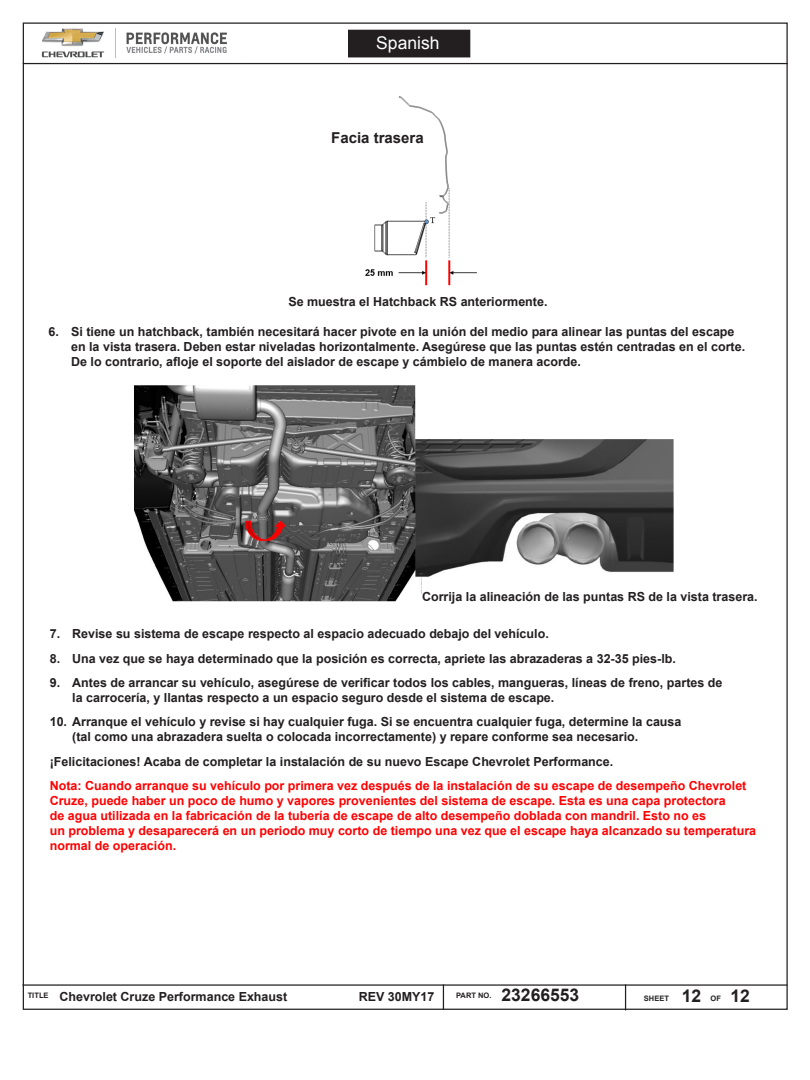
<style>
.page{position:relative;width:810px;height:1080px;background:#fff}
.page>*{position:absolute;margin:0;border:0;box-sizing:border-box;transform-origin:0 0}
.t1{font:700 17.5px "Arial";color:#231f20}
.t2{font:17.5px "Arial";color:#fff}
.para_text_italic{font:700 15px "Arial";color:#231f20}
.para_text_italic-2{font:700 12.5px/15px "Arial";color:#231f20}
.para_text_italic-3{font:700 12.5px/15px "Arial";color:#f00}
.t3{font:700 7.5px "Arial";color:#231f20}
</style>
<div class="page">
<hr style="left:22px;top:984px;width:766px;height:2px;background:#231f20">
<svg style="left:443px;top:984px;width:1px;height:26px"></svg>
<svg style="left:625px;top:984px;width:1px;height:26px"></svg>
<hr style="left:23px;top:63px;width:765px;height:1px;background:#231f20">
<img style="left:41px;top:28px;width:186px;height:30px">
<div style="left:349px;top:30px;width:121px;height:27px;background:#231f20"></div>
<img style="left:365px;top:96px;width:112px;height:190px">
<img style="left:134px;top:385px;width:540px;height:217px">
<h1 class="t2" style="left:376px;top:32px;width:65px">Spanish</h1>
<p class="para_text_italic" style="left:331px;top:128px;width:94px">Facia trasera</p>
<p class="para_text_italic-2" style="left:288px;top:294px;width:261px">Se muestra el Hatchback RS anteriormente.</p>
<p class="para_text_italic-2" style="left:71px;top:324px;width:676px;text-indent:-22px">6. Si tiene un hatchback, también necesitará hacer pivote en la unión del medio para alinear las puntas del escape en la vista trasera. Deben estar niveladas horizontalmente. Asegúrese que las puntas estén centradas en el corte.<br>De lo contrario, afloje el soporte del aislador de escape y cámbielo de manera acorde.</p>
<p class="para_text_italic-2" style="left:422px;top:590px;width:337px">Corrija la alineación de las puntas RS de la vista trasera.</p>
<p class="para_text_italic-2" style="left:50px;top:627px;width:501px">7. Revise su sistema de escape respecto al espacio adecuado debajo del vehículo.</p>
<p class="para_text_italic-2" style="left:50px;top:651px;width:628px">8. Una vez que se haya determinado que la posición es correcta, apriete las abrazaderas a 32-35 pies-lb.</p>
<p class="para_text_italic-2" style="left:72px;top:675px;width:652px;text-indent:-22px">9. Antes de arrancar su vehículo, asegúrese de verificar todos los cables, mangueras, líneas de freno, partes de la carrocería, y llantas respecto a un espacio seguro desde el sistema de escape.</p>
<p class="para_text_italic-2" style="left:72px;top:715px;width:611px;text-indent:-22px">10. Arranque el vehículo y revise si hay cualquier fuga. Si se encuentra cualquier fuga, determine la causa (tal como una abrazadera suelta o colocada incorrectamente) y repare conforme sea necesario.</p>
<p class="para_text_italic-2" style="left:50px;top:754px;width:565px">¡Felicitaciones! Acaba de completar la instalación de su nuevo Escape Chevrolet Performance.</p>
<p class="para_text_italic-3" style="left:50px;top:779px;width:708px">Nota: Cuando arranque su vehículo por primera vez después de la instalación de su escape de desempeño Chevrolet Cruze, puede haber un poco de humo y vapores provenientes del sistema de escape. Esta es una capa protectora<br>de agua utilizada en la fabricación de la tubería de escape de alto desempeño doblada con mandril. Esto no es<br>un problema y desaparecerá en un periodo muy corto de tiempo una vez que el escape haya alcanzado su temperatura normal de operación.</p>
<p class="para_text_italic-2" style="left:28px;top:989px;width:261px"><sup>TITLE</sup> Chevrolet Cruze Performance Exhaust</p>
<p class="para_text_italic-2" style="left:359px;top:989px;width:77px">REV 30MY17</p>
<p class="t3" style="left:456px;top:991px;width:37px">PART NO.</p>
<h1 class="t1" style="left:502px;top:983px;width:79px">23266553</h1>
<p class="t3" style="left:644px;top:993px;width:27px">SHEET</p>
<p class="t3" style="left:711px;top:993px;width:12px">OF</p>
<h1 class="t1" style="left:682px;top:985px;width:21px">12</h1>
<h1 class="t1" style="left:730px;top:985px;width:21px">12</h1>
</div>
